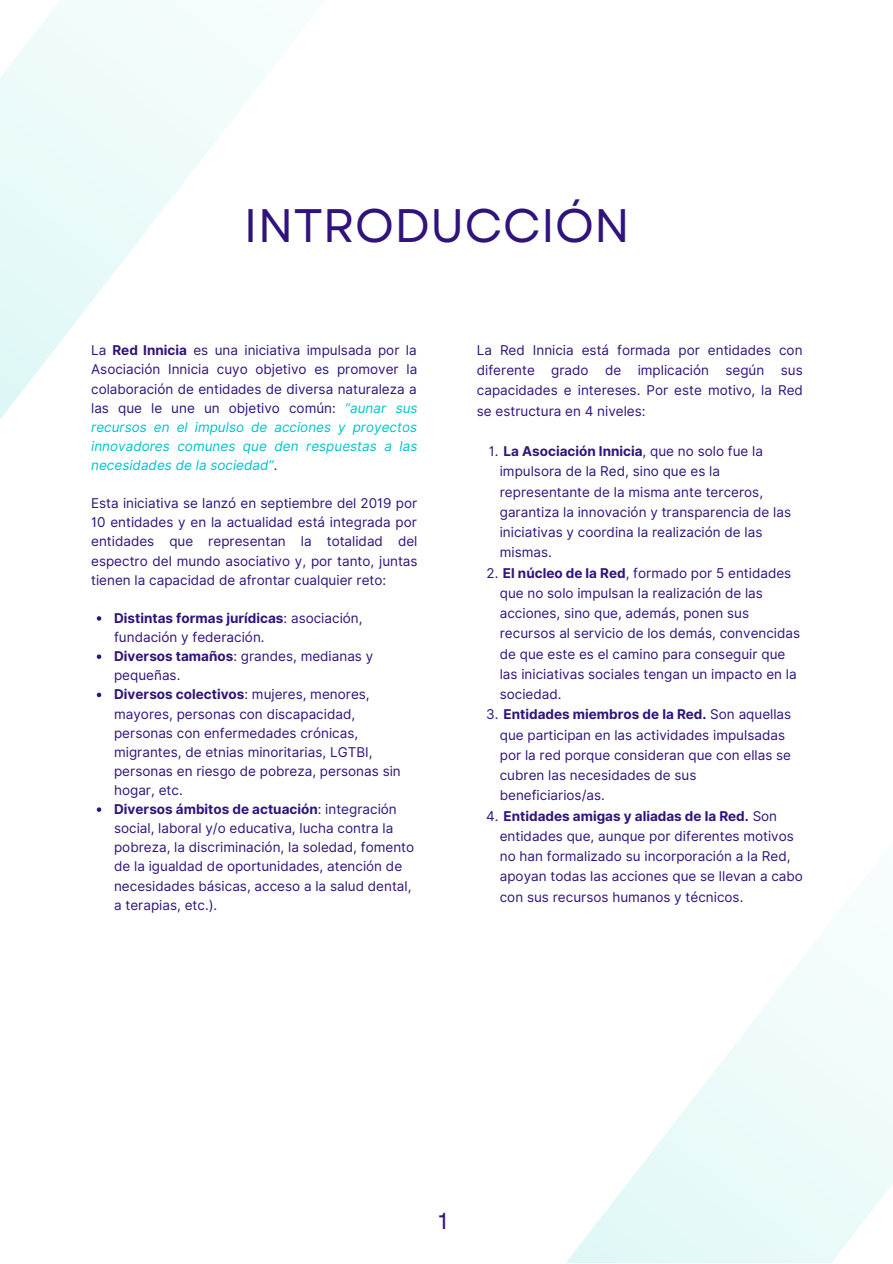
<style>
.page{position:relative;width:893px;height:1264px;background:#fff}
.page>*{position:absolute;margin:0;border:0;box-sizing:border-box;transform-origin:0 0}
.t1{font:46.95px "Garet";color:#31137c}
.t2{font:23.1px "Garet";color:#31137c}
.t3{font:13.5px/19px "Inter";color:#31137c}
.s1{font-weight:700}
.s2{font-style:italic;color:#00c4cc}
</style>
<div class="page">
<svg style="left:567px;top:928px;width:325px;height:334px"></svg>
<svg style="left:0;top:0;width:278px;height:419px"></svg>
<svg style="left:97px;top:616px;width:4px;height:4px"></svg>
<svg style="left:97px;top:654px;width:4px;height:5px"></svg>
<svg style="left:97px;top:692px;width:4px;height:5px"></svg>
<svg style="left:97px;top:807px;width:4px;height:4px"></svg>
<h1 class="t1" style="left:244px;top:192px;width:387px">INTRODUCCIÓN</h1>
<p class="t3" style="left:91px;top:341px;width:328px;text-align:justify">La <span class="s1">Red Innicia</span> es una iniciativa impulsada por la Asociación Innicia cuyo objetivo es promover la colaboración de entidades de diversa naturaleza a las que le une un objetivo común: <span class="s2">“aunar sus recursos en el impulso de acciones y proyectos innovadores comunes que den respuestas a las necesidades de la sociedad”</span>.</p>
<p class="t3" style="left:91px;top:494px;width:328px;text-align:justify">Esta iniciativa se lanzó en septiembre del 2019 por 10 entidades y en la actualidad está integrada por entidades que representan la totalidad del espectro del mundo asociativo y, por tanto, juntas tienen la capacidad de afrontar cualquier reto:</p>
<p class="t3" style="left:114px;top:608px;width:301px"><span class="s1">Distintas formas jurídicas</span>: asociación, fundación y federación.<br><span class="s1">Diversos tamaños</span>: grandes, medianas y pequeñas.<br><span class="s1">Diversos colectivos</span>: mujeres, menores, mayores, personas con discapacidad, personas con enfermedades crónicas, migrantes, de etnias minoritarias, LGTBI, personas en riesgo de pobreza, personas sin hogar, etc.<br><span class="s1">Diversos ámbitos de actuación</span>: integración social, laboral y/o educativa, lucha contra la pobreza, la discriminación, la soledad, fomento de la igualdad de oportunidades, atención de necesidades básicas, acceso a la salud dental, a terapias, etc.).</p>
<p class="t3" style="left:477px;top:340px;width:327px;line-height:20.2px;text-align:justify">La Red Innicia está formada por entidades con diferente grado de implicación según sus capacidades e intereses. Por este motivo, la Red se estructura en 4 niveles:</p>
<p class="t3" style="left:499px;top:441px;width:293px;line-height:20.2px;text-indent:-11px">1. <span class="s1">La Asociación Innicia</span>, que no solo fue la impulsora de la Red, sino que es la representante de la misma ante terceros, garantiza la innovación y transparencia de las iniciativas y coordina la realización de las mismas.</p>
<p class="t3" style="left:499px;top:562px;width:302px;line-height:20.2px;text-indent:-13px">2. <span class="s1">El núcleo de la Red</span>, formado por 5 entidades que no solo impulsan la realización de las acciones, sino que, además, ponen sus recursos al servicio de los demás, convencidas de que este es el camino para conseguir que las iniciativas sociales tengan un impacto en la sociedad.</p>
<p class="t3" style="left:499px;top:704px;width:293px;line-height:20.2px;text-indent:-14px">3. <span class="s1">Entidades miembros de la Red.</span> Son aquellas que participan en las actividades impulsadas por la red porque consideran que con ellas se cubren las necesidades de sus beneficiarios/as.</p>
<p class="t3" style="left:499px;top:805px;width:305px;line-height:20.2px;text-indent:-14px">4. <span class="s1">Entidades amigas y aliadas de la Red.</span> Son entidades que, aunque por diferentes motivos no han formalizado su incorporación a la Red, apoyan todas las acciones que se llevan a cabo con sus recursos humanos y técnicos.</p>
<h2 class="t2" style="left:438px;top:1204px;width:10px">1</h2>
</div>
